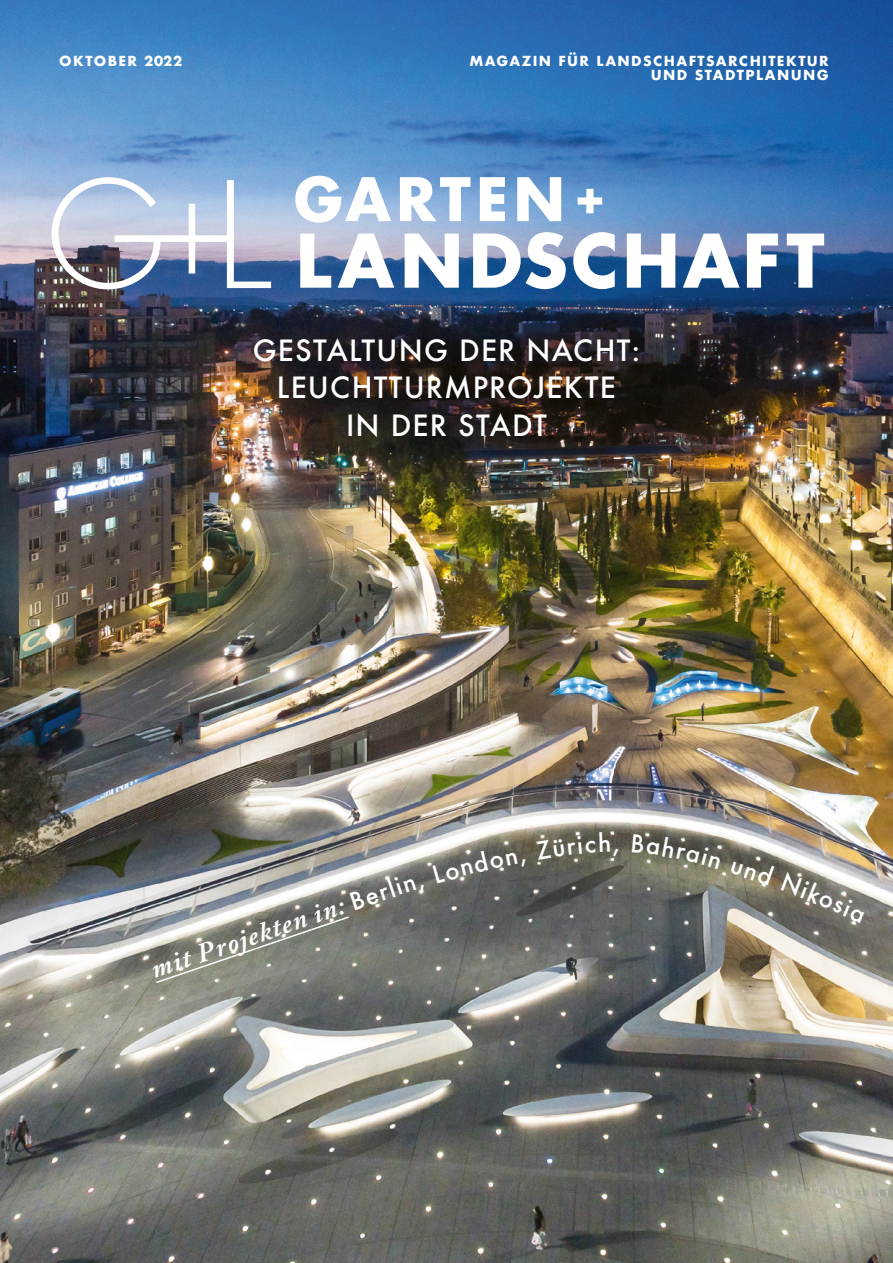
<style>
.page{position:relative;width:893px;height:1263px;background:#fff}
.page>*{position:absolute;margin:0;border:0;box-sizing:border-box;transform-origin:0 0}
.t1{font:500 28.5px/37.5px "Futura";letter-spacing:.04em;color:#fff;text-align:center}
.t2{font:italic 700 27px "Adobe Caslon Pro";color:#fff}
.t3{font:500 24px "Futura";color:#fff}
.t4{font:700 13.5px/13.5px "Futura";letter-spacing:.1em;color:#fff;text-align:right}
.s1{font-family:"Futura";font-weight:500;font-style:normal;font-size:24px}
</style>
<div class="page">
<img style="left:0;top:0;width:893px;height:1263px">
<svg style="left:52px;top:177px;width:219px;height:112px"></svg>
<svg style="left:295px;top:176px;width:96px;height:47px"></svg>
<svg style="left:400px;top:177px;width:70px;height:44px"></svg>
<svg style="left:480px;top:177px;width:25px;height:44px"></svg>
<svg style="left:517px;top:177px;width:44px;height:44px"></svg>
<svg style="left:300px;top:234px;width:31px;height:54px"></svg>
<svg style="left:338px;top:234px;width:56px;height:54px"></svg>
<svg style="left:405px;top:234px;width:54px;height:54px"></svg>
<svg style="left:473px;top:232px;width:93px;height:57px"></svg>
<svg style="left:573px;top:232px;width:42px;height:57px"></svg>
<svg style="left:627px;top:234px;width:48px;height:54px"></svg>
<svg style="left:683px;top:234px;width:56px;height:54px"></svg>
<svg style="left:747px;top:234px;width:31px;height:54px"></svg>
<svg style="left:787px;top:234px;width:37px;height:54px"></svg>
<svg style="left:578px;top:189px;width:24px;height:24px"></svg>
<svg style="left:155px;top:915px;width:196px;height:69px;background:#8c8f85"></svg>
<svg style="left:394px;top:877px;width:32px;height:18px"></svg>
<svg style="left:433px;top:850px;width:94px;height:33px;background:#6a6a65"></svg>
<svg style="left:535px;top:832px;width:75px;height:27px;background:#666354"></svg>
<svg style="left:632px;top:834px;width:89px;height:35px;background:#6a685a"></svg>
<svg style="left:730px;top:862px;width:44px;height:24px"></svg>
<svg style="left:780px;top:872px;width:85px;height:51px;background:#858279"></svg>
<p class="t4" style="left:59px;top:54px;width:125px">OKTOBER 2022</p>
<p class="t4" style="left:469px;top:54px;width:361px">MAGAZIN FÜR LANDSCHAFTSARCHITEKTUR<br>UND STADTPLANUNG</p>
<h1 class="t1" style="left:253px;top:331px;width:389px">GESTALTUNG DER NACHT:<br>LEUCHTTURMPROJEKTE<br>IN DER STADT</h1>
<h3 class="t3" style="left:613px;top:826px;width:9px">,</h3>
<h2 class="t2" style="left:147px;top:955px;width:258px;rotate:-19deg">mit Projekten in: <span class="s1">Berl</span></h2>
</div>
